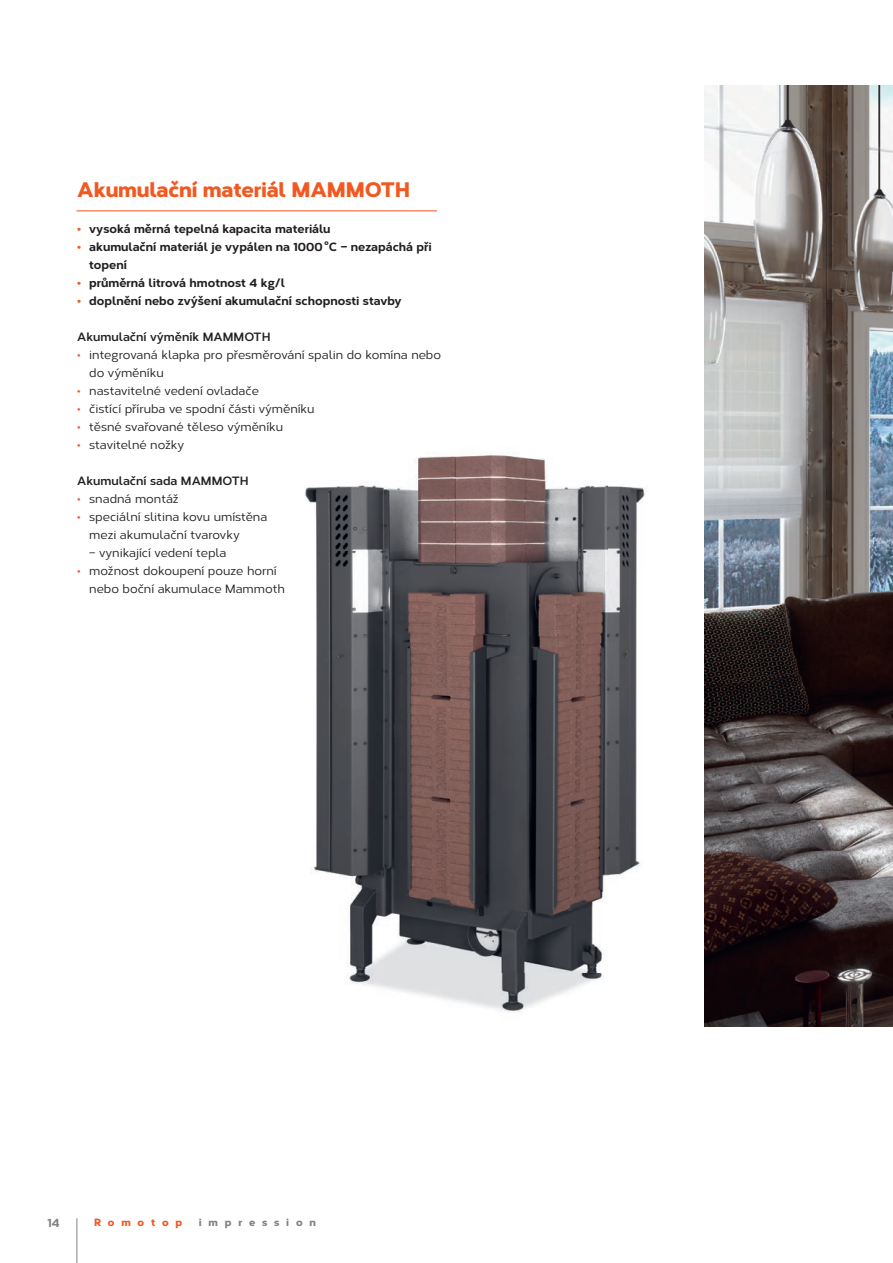
<style>
.page{position:relative;width:893px;height:1263px;background:#fff}
.page>*{position:absolute;margin:0;border:0;box-sizing:border-box;transform-origin:0 0}
.t1{font:800 21px "Corbert";letter-spacing:-.01em;color:#f15921}
.t2{font:500 12px/18px "Corbert";color:#231f20}
.t3{font:800 12px/18px "Corbert";color:#231f20}
.t4{font:700 12px "Corbert";color:#231f20}
.t5{font:800 12px "Corbert";color:#808285}
.t6{font:800 10.5px "Corbert";letter-spacing:.65em;color:#808285}
.t7{font:800 10.5px "Corbert";letter-spacing:.65em;color:#f15921}
.s1{color:#f15921}
</style>
<div class="page">
<img style="left:705px;top:85px;width:188px;height:941px">
<img style="left:305px;top:455px;width:341px;height:559px">
<hr style="left:77px;top:210px;width:360px;height:1px;background:#f15422">
<hr style="left:77px;top:1218px;width:1px;height:45px;background:#808285">
<h1 class="t1" style="left:77px;top:173px;width:334px">Akumulační materiál MAMMOTH</h1>
<p class="t3" style="left:77px;top:219px;width:255px"><span class="s1">•</span> vysoká měrná tepelná kapacita materiálu</p>
<p class="t3" style="left:89px;top:237px;width:344px;text-indent:-12px"><span class="s1">•</span> akumulační materiál je vypálen na 1000 °C – nezapáchá při topení</p>
<p class="t3" style="left:77px;top:273px;width:209px"><span class="s1">•</span> průměrná litrová hmotnost 4 kg/l</p>
<p class="t3" style="left:77px;top:291px;width:326px"><span class="s1">•</span> doplnění nebo zvýšení akumulační schopnosti stavby</p>
<p class="t4" style="left:77px;top:328px;width:195px">Akumulační výměník MAMMOTH</p>
<p class="t2" style="left:89px;top:345px;width:353px;text-indent:-12px"><span class="s1">•</span> integrovaná klapka pro přesměrování spalin do komína nebo do výměníku</p>
<p class="t2" style="left:77px;top:381px;width:183px"><span class="s1">•</span> nastavitelné vedení ovladače</p>
<p class="t2" style="left:77px;top:399px;width:239px"><span class="s1">•</span> čistící příruba ve spodní části výměníku</p>
<p class="t2" style="left:77px;top:417px;width:207px"><span class="s1">•</span> těsné svařované těleso výměníku</p>
<p class="t2" style="left:77px;top:435px;width:108px"><span class="s1">•</span> stavitelné nožky</p>
<p class="t4" style="left:77px;top:472px;width:173px">Akumulační sada MAMMOTH</p>
<p class="t2" style="left:77px;top:489px;width:103px"><span class="s1">•</span> snadná montáž</p>
<p class="t2" style="left:89px;top:507px;width:180px;text-indent:-12px"><span class="s1">•</span> speciální slitina kovu umístěna mezi akumulační tvarovky</p>
<p class="t2" style="left:89px;top:543px;width:139px">– vynikající vedení tepla</p>
<p class="t2" style="left:89px;top:561px;width:197px;text-indent:-12px"><span class="s1">•</span> možnost dokoupení pouze horní nebo boční akumulace Mammoth</p>
<p class="t5" style="left:47px;top:1213px;width:14px">14</p>
<p class="t7" style="left:94px;top:1214px;width:89px">Romotop</p>
<p class="t6" style="left:199px;top:1214px;width:119px">impression</p>
</div>
